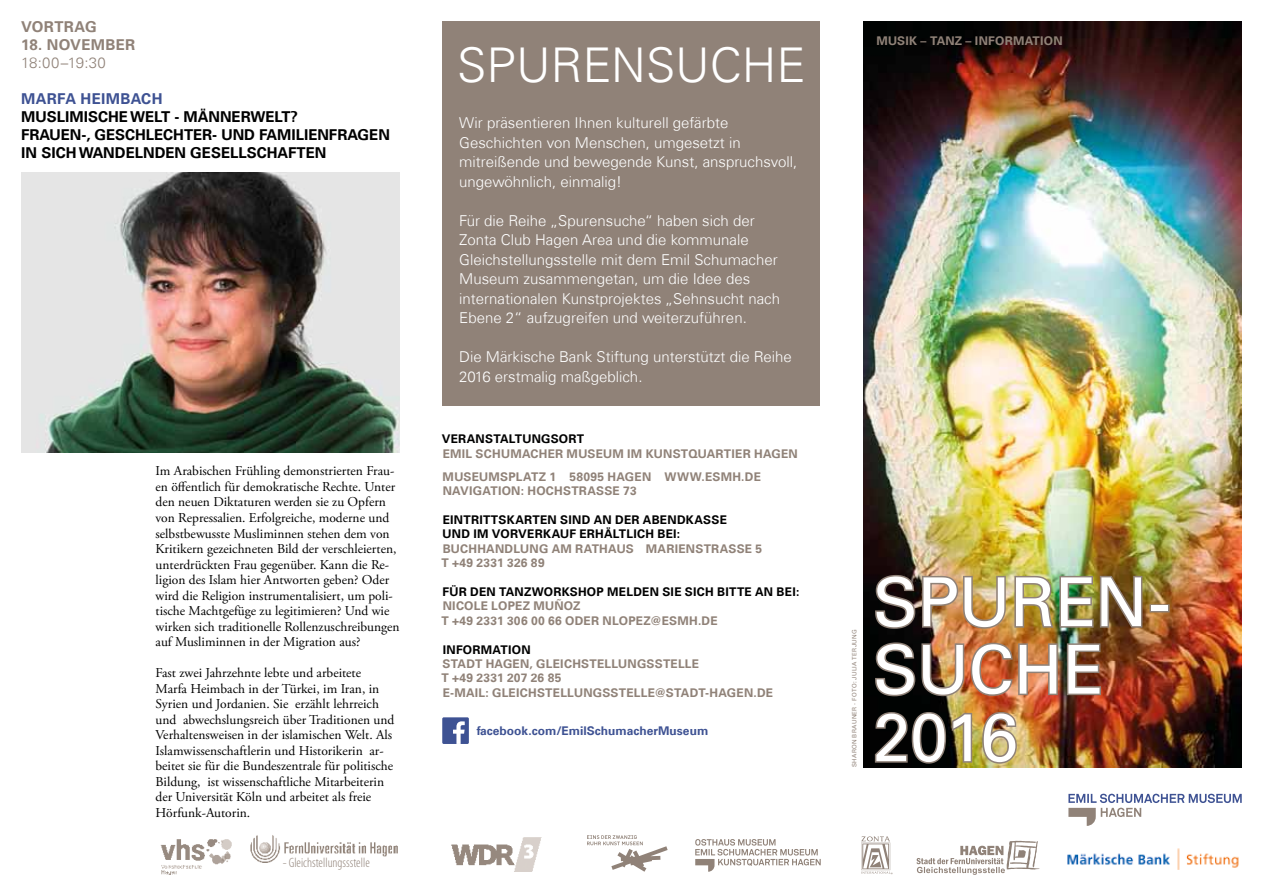
<style>
.page{position:relative;width:1263px;height:893px;background:#fff}
.page>*{position:absolute;margin:0;border:0;box-sizing:border-box;transform-origin:0 0}
.t1{font:67.5px/67.5px "Univers Com 55 Roman";letter-spacing:-.005em;color:#fff}
.t2{font:300 48px "Univers Com 45";color:#fff}
.t3{font:300 15px/19.5px "Univers Com 45";color:#fff}
.t4{font:700 15px/18px "Univers Com 65";color:#000}
.t5{font:700 15px "Univers Com 65";letter-spacing:.02em;color:#908278}
.t6{font:700 15px "Univers Com 65";letter-spacing:.025em;color:#3e5293}
.t7{font:300 15px "Univers Com 45";letter-spacing:.005em;color:#908278}
.t8{font:13.5px/15.5px "Adobe Garamond Pro";color:#000}
.t9{font:300 condensed 13.5px "Myriad Pro";color:#908278}
.t10{font:700 12px/14.4px "Univers Com 65";letter-spacing:.02em;color:#908278}
.t11{font:700 12px/14.4px "Univers Com 65";letter-spacing:.025em;color:#000}
.t12{font:700 12px "Univers Com 65";color:#3e5293}
.t13{font:6px "Univers Com 55 Roman";letter-spacing:.05em;color:#908278}
.t14{font:4.95px "Myriad Pro";color:#908278}
</style>
<div class="page">
<img style="left:863px;top:22px;width:379px;height:745px">
<svg style="left:587px;top:835px;width:81px;height:37px"></svg>
<div style="left:442px;top:717px;width:27px;height:27px;background:#3e5293"></div>
<svg style="left:453px;top:721px;width:12px;height:23px"></svg>
<svg style="left:1068px;top:794px;width:174px;height:32px"></svg>
<svg style="left:861px;top:836px;width:29px;height:38px"></svg>
<img style="left:873px;top:573px;width:134px;height:57px">
<img style="left:1013px;top:574px;width:131px;height:55px">
<div style="left:1149px;top:604px;width:20px;height:8px;border:3px solid #908278"></div>
<img style="left:873px;top:641px;width:186px;height:57px">
<svg style="left:1065px;top:642px;width:37px;height:55px;background:#785542"></svg>
<svg style="left:872px;top:710px;width:102px;height:56px;background:#443e2e"></svg>
<img style="left:980px;top:710px;width:39px;height:56px">
<div style="left:442px;top:21px;width:378px;height:385px;background:#908278"></div>
<img style="left:1067px;top:848px;width:172px;height:22px">
<img style="left:451px;top:837px;width:91px;height:35px">
<img style="left:21px;top:173px;width:379px;height:280px">
<img style="left:160px;top:839px;width:72px;height:36px">
<img style="left:250px;top:835px;width:148px;height:28px">
<svg style="left:916px;top:841px;width:124px;height:34px"></svg>
<svg style="left:695px;top:839px;width:126px;height:33px"></svg>
<p class="t5" style="left:21px;top:18px;width:77px">VORTRAG</p>
<p class="t5" style="left:21px;top:36px;width:115px">18. NOVEMBER</p>
<p class="t7" style="left:21px;top:54px;width:86px">18:00–19:30</p>
<p class="t6" style="left:21px;top:90px;width:143px">MARFA HEIMBACH</p>
<p class="t4" style="left:21px;top:108px;width:370px">MUSLIMISCHE WELT - MÄNNERWELT?<br>FRAUEN-, GESCHLECHTER- UND FAMILIENFRAGEN<br>IN SICH WANDELNDEN GESELLSCHAFTEN</p>
<p class="t8" style="left:156px;top:464px;width:246px">Im Arabischen Frühling demonstrierten Frau&shy;en öffentlich für demokratische Rechte. Unter den neuen Diktaturen werden sie zu Opfern von Repressalien. Erfolgreiche, moderne und selbstbewusste Musliminnen stehen dem von Kritikern gezeichneten Bild der verschleierten, unterdrückten Frau gegenüber. Kann die Re&shy;ligion des Islam hier Antworten geben? Oder wird die Religion instrumentalisiert, um poli&shy;tische Machtgefüge zu legitimieren? Und wie wirken sich traditionelle Rollenzuschreibungen auf Musliminnen in der Migration aus?</p>
<p class="t8" style="left:156px;top:666px;width:240px">Fast zwei Jahrzehnte lebte und arbeitete Marfa Heimbach in der Türkei, im Iran, in Syrien und Jordanien. Sie erzählt lehrreich und abwechslungsreich über Traditionen und Verhaltensweisen in der islamischen Welt. Als Islamwissenschaftlerin und Historikerin ar&shy;beitet sie für die Bundeszentrale für politische Bildung, ist wissenschaftliche Mitarbeiterin der Universität Köln und arbeitet als freie Hörfunk-Autorin.</p>
<p class="t9" style="left:283px;top:855px;width:89px">- Gleichstellungssstelle</p>
<h2 class="t2" style="left:457px;top:35px;width:350px">Spurensuche</h2>
<p class="t3" style="left:459px;top:113px;width:339px">Wir präsentieren Ihnen kulturell gefärbte Geschichten von Menschen, umgesetzt in mitreißende und bewegende Kunst, anspruchsvoll, ungewöhnlich, einmalig!</p>
<p class="t3" style="left:459px;top:211px;width:322px">Für die Reihe „Spurensuche“ haben sich der Zonta Club Hagen Area und die kommunale Gleichstellungsstelle mit dem Emil Schumacher Museum zusammengetan, um die Idee des internationalen Kunstprojektes „Sehnsucht nach Ebene 2“ aufzugreifen und weiterzuführen.</p>
<p class="t3" style="left:459px;top:347px;width:334px">Die Märkische Bank Stiftung unterstützt die Reihe<br>2016 erstmalig maßgeblich.</p>
<p class="t11" style="left:442px;top:432px;width:144px">VERANSTALTUNGSORT</p>
<p class="t10" style="left:443px;top:442px;width:357px;line-height:23px">EMIL SCHUMACHER MUSEUM IM KUNSTQUARTIER HAGEN<br>MUSEUMS</p>
<p class="t10" style="left:508px;top:469px;width:16px">PLAT</p>
<p class="t10" style="left:539px;top:469px;width:79px">Z 1 58095 HAGEN</p>
<p class="t10" style="left:665px;top:469px;width:51px">WWW.ESMH</p>
<p class="t10" style="left:741px;top:469px;width:20px">.DE</p>
<p class="t10" style="left:443px;top:484px;width:196px">NAVIGATION: HOCHSTRASS E 73</p>
<p class="t11" style="left:443px;top:513px;width:286px">EINTRITTSKARTEN SIND AN DER ABENDKASSE<br>UND IM VORVERKAUF ERHÄLTLICH BEI:</p>
<p class="t10" style="left:441px;top:541px;width:322px">BUCHHANDLUNG AM RATHAUS MARIENSTRASS E 5<br>T +49 2331 326 89</p>
<p class="t11" style="left:443px;top:585px;width:358px">FÜR DEN TANZWORKSHOP MELDEN SIE SICH BITTE AN BEI:</p>
<p class="t10" style="left:441px;top:599px;width:278px">NICOLE LOPEZ MUÑOZ<br>T +49 2331 306 00 66 ODER NLOPEZ@ESMH.DE</p>
<p class="t11" style="left:443px;top:642px;width:89px">INFORMATION</p>
<p class="t10" style="left:441px;top:657px;width:333px">STADT HAGEN, GLEICHSTELLUNGSSTELLE<br>T +49 2331 207 26 85<br>E-MAIL: GLEICHSTELLUNGSSTELLE@STADT-HAGEN.DE</p>
<p class="t12" style="left:477px;top:723px;width:233px">FACEBOOK.COM/EMILSCHUMACHERMUSEUM</p>
<p class="t10" style="left:876px;top:34px;width:188px">MUSIK – TANZ – INFORMATION</p>
<p class="t13" style="left:851px;top:767px;width:139px;rotate:-90deg">SHARON BRAUNER - FOTO: JULIA TERJUNG</p>
<h1 class="t1" style="left:873px;top:568px;width:299px">SPUREN-<br>SUCHE</h1>
<h1 class="t1" style="left:873px;top:703px;width:147px">2016</h1>
<p class="t14" style="left:891px;top:871px;width:4px">®</p>
</div>
